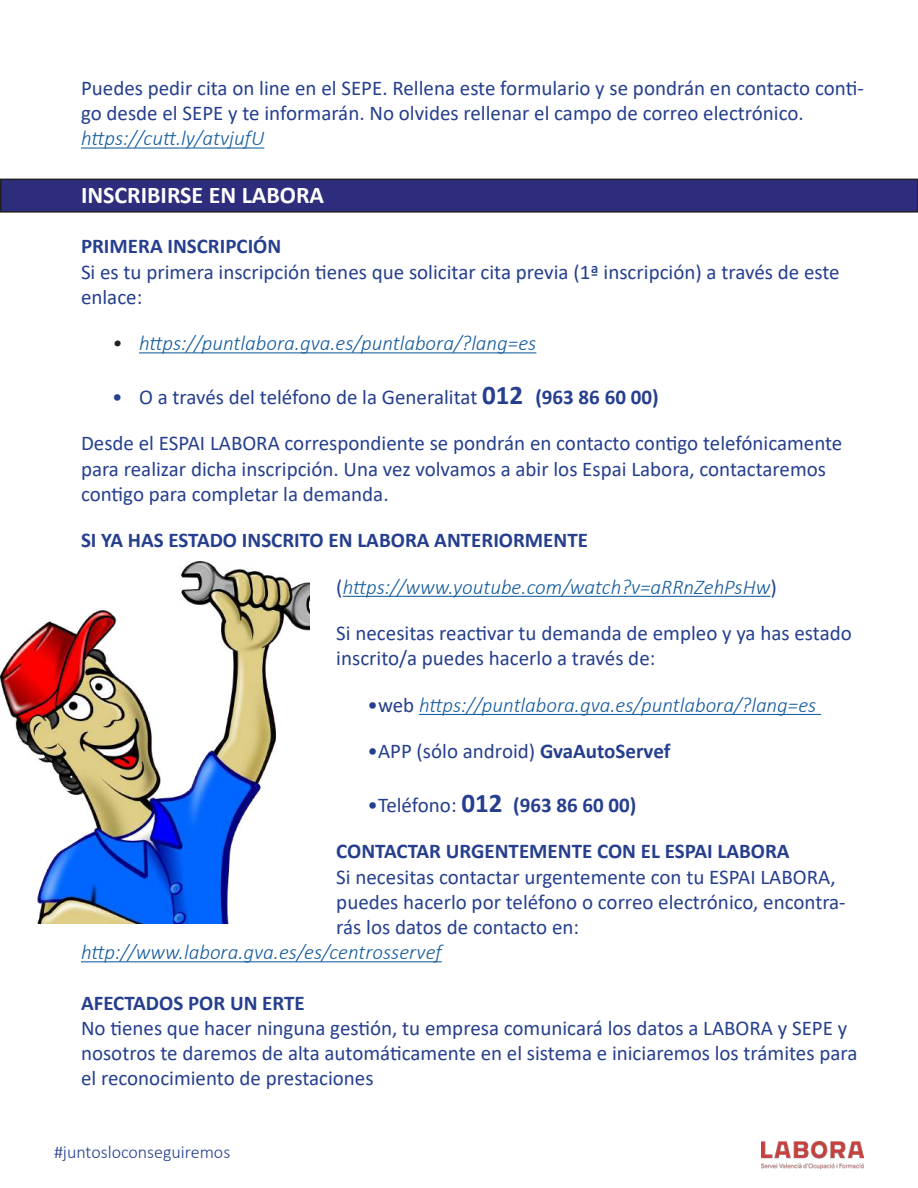
<style>
.page{position:relative;width:918px;height:1188px;background:#fff}
.page>*{position:absolute;margin:0;border:0;box-sizing:border-box;transform-origin:0 0}
.t1{font:700 24px "Calibri";color:#fff}
.t2{font:21px/25.2px "Calibri";color:#253f8e}
.t3{font:italic 300 21px "Calibri";color:#175d9e}
.t4{font:700 21px "Calibri";color:#253f8e}
.t5{font:300 18px "Calibri";color:#253f8e}
.s1{color:#231f20}
.s2{font-weight:700;font-size:27px}
.s3{font-weight:700}
.s4{font-weight:400;font-style:normal;color:#253f8e}
.s5{font-weight:400}
.s6{font-size:27px}
</style>
<div class="page">
<img style="left:761px;top:1141px;width:103px;height:28px">
<img style="left:0;top:561px;width:309px;height:363px">
<div style="left:1px;top:179px;width:917px;height:33px;background:#2e2d7d"></div>
<div style="left:0;top:179px;width:918px;height:34px;border:2px solid #231f20"></div>
<hr style="left:81px;top:147px;width:183px;height:2px;background:#175d9e">
<hr style="left:139px;top:352px;width:397px;height:1px;background:#175d9e">
<hr style="left:343px;top:596px;width:427px;height:1px;background:#175d9e">
<hr style="left:419px;top:714px;width:402px;height:1px;background:#175d9e">
<hr style="left:81px;top:961px;width:361px;height:1px;background:#175d9e">
<p class="t2" style="left:81px;top:75px;width:784px">Puedes pedir cita on line en el SEPE. Rellena este formulario y se pondrán en contacto conti&shy;go desde el SEPE y te informarán. No olvides rellenar el campo de correo electrónico.</p>
<p class="t3" style="left:81px;top:125px;width:185px">https://cutt.ly/atvjufU</p>
<p class="t1" style="left:81px;top:178px;width:245px">INSCRIBIRSE EN LABORA</p>
<p class="t4" style="left:81px;top:232px;width:202px">PRIMERA INSCRIPCIÓN</p>
<p class="t2" style="left:81px;top:258px;width:760px">Si es tu primera inscripción tienes que solicitar cita previa (1ª inscripción) a través de este enlace:</p>
<p class="t3" style="left:112px;top:330px;width:426px"><span class="s1">•</span> https://puntlabora.gva.es/puntlabora/?lang=es</p>
<p class="t2" style="left:112px;top:384px;width:548px">• O a través del teléfono de la Generalitat <span class="s2">012</span> <span class="s3">(963 86 60 00)</span></p>
<p class="t2" style="left:81px;top:430px;width:763px">Desde el ESPAI LABORA correspondiente se pondrán en contacto contigo telefónicamente para realizar dicha inscripción. Una vez volvamos a abir los Espai Labora, contactaremos contigo para completar la demanda.</p>
<p class="t4" style="left:81px;top:525px;width:509px">SI YA HAS ESTADO INSCRITO EN LABORA ANTERIORMENTE</p>
<p class="t3" style="left:336px;top:574px;width:442px"><span class="s4">(</span>https://www.youtube.com/watch?v=aRRnZehPsHw<span class="s4">)</span></p>
<p class="t2" style="left:336px;top:620px;width:517px">Si necesitas reactivar tu demanda de empleo y ya has estado inscrito/a puedes hacerlo a través de:</p>
<p class="t3" style="left:367px;top:692px;width:451px"><span class="s4">•web</span> https://puntlabora.gva.es/puntlabora/?lang=es</p>
<p class="t2" style="left:367px;top:738px;width:305px">•APP (sólo android) <span class="s3">GvaAutoServef</span></p>
<p class="t4" style="left:367px;top:790px;width:271px"><span class="s5">•Teléfono:</span> <span class="s6">012</span> (963 86 60 00)</p>
<p class="t4" style="left:336px;top:837px;width:455px">CONTACTAR URGENTEMENTE CON EL ESPAI LABORA</p>
<p class="t2" style="left:336px;top:863px;width:511px">Si necesitas contactar urgentemente con tu ESPAI LABORA, puedes hacerlo por teléfono o correo electrónico, encontra&shy;rás los datos de contacto en:</p>
<p class="t3" style="left:81px;top:939px;width:362px">http://www.labora.gva.es/es/centrosservef</p>
<p class="t4" style="left:81px;top:988px;width:225px">AFECTADOS POR UN ERTE</p>
<p class="t2" style="left:81px;top:1015px;width:778px">No tienes que hacer ninguna gestión, tu empresa comunicará los datos a LABORA y SEPE y nosotros te daremos de alta automáticamente en el sistema e iniciaremos los trámites para el reconocimiento de prestaciones</p>
<p class="t5" style="left:54px;top:1141px;width:178px">#juntosloconseguiremos</p>
</div>
